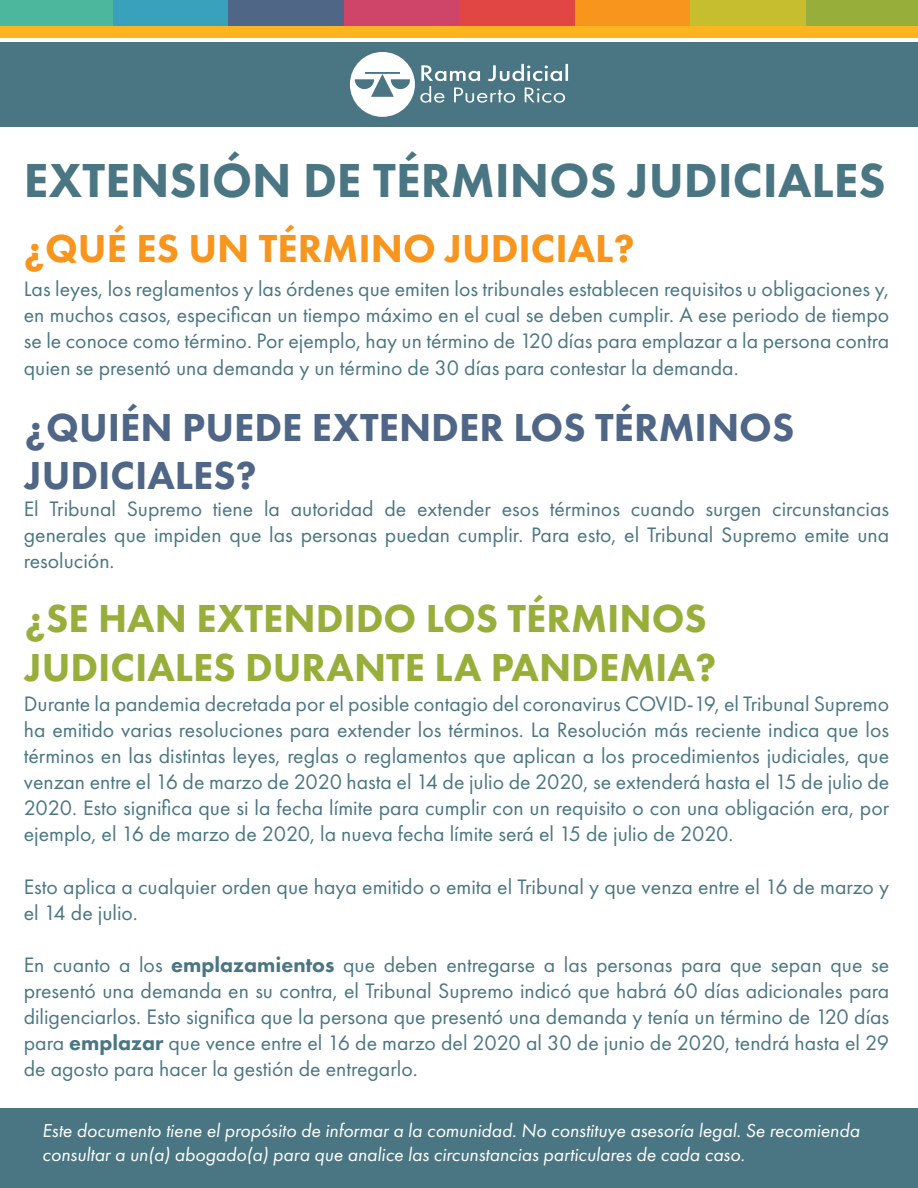
<style>
.page{position:relative;width:918px;height:1188px;background:#fff}
.page>*{position:absolute;margin:0;border:0;box-sizing:border-box;transform-origin:0 0}
.t1{font:800 49.5px "Futura PT";color:#4a7683}
.t2{font:800 40.5px/48.6px "Futura PT";color:#98ae3a}
.t3{font:800 40.5px/48.6px "Futura PT";color:#4f6686}
.t4{font:800 40.5px "Futura PT";color:#f7951d}
.t5{font:21.75px/26.1px "Futura PT";color:#4a7683;text-align:justify}
.t6{font:italic 19.5px/23.4px "Futura PT";color:#fff}
.s1{font-weight:800}
</style>
<div class="page">
<div style="left:0;top:1108px;width:918px;height:80px;background:#4a7683"></div>
<div style="left:806px;top:0;width:112px;height:29px;background:#98ae3a"></div>
<div style="left:690px;top:0;width:116px;height:29px;background:#c6be2e"></div>
<div style="left:575px;top:0;width:115px;height:29px;background:#f7951d"></div>
<div style="left:459px;top:0;width:116px;height:30px;background:#e14645"></div>
<div style="left:343px;top:0;width:116px;height:29px;background:#cf4569"></div>
<div style="left:228px;top:0;width:115px;height:29px;background:#4f6686"></div>
<div style="left:112px;top:0;width:116px;height:29px;background:#39a1bb"></div>
<div style="left:0;top:0;width:112px;height:29px;background:#4cb79d"></div>
<div style="left:0;top:26px;width:918px;height:11px;background:#fcb420"></div>
<div style="left:0;top:42px;width:918px;height:85px;background:#4a7683"></div>
<svg style="left:350px;top:52px;width:218px;height:65px"></svg>
<h1 class="t1" style="left:24px;top:149px;width:864px">EXTENSIÓN DE TÉRMINOS JUDICIALES</h1>
<h2 class="t4" style="left:24px;top:224px;width:612px">¿QUÉ ES UN TÉRMINO JUDICIAL?</h2>
<p class="t5" style="left:24px;top:276px;width:867px">Las leyes, los reglamentos y las órdenes que emiten los tribunales establecen requisitos u obligaciones y, en muchos casos, especifican un tiempo máximo en el cual se deben cumplir. A ese periodo de tiempo se le conoce como término. Por ejemplo, hay un término de 120 días para emplazar a la persona contra quien se presentó una demanda y un término de 30 días para contestar la demanda.</p>
<h2 class="t3" style="left:25px;top:402px;width:771px">¿QUIÉN PUEDE EXTENDER LOS TÉRMINOS<br>JUDICIALES?</h2>
<p class="t5" style="left:24px;top:495px;width:867px">El Tribunal Supremo tiene la autoridad de extender esos términos cuando surgen circunstancias generales que impiden que las personas puedan cumplir. Para esto, el Tribunal Supremo emite una resolución.</p>
<h2 class="t2" style="left:25px;top:594px;width:693px">¿SE HAN EXTENDIDO LOS TÉRMINOS<br>JUDICIALES DURANTE LA PANDEMIA?</h2>
<p class="t5" style="left:24px;top:690px;width:867px">Durante la pandemia decretada por el posible contagio del coronavirus COVID-19, el Tribunal Supremo ha emitido varias resoluciones para extender los términos. La Resolución más reciente indica que los términos en las distintas leyes, reglas o reglamentos que aplican a los procedimientos judiciales, que venzan entre el 16 de marzo de 2020 hasta el 14 de julio de 2020, se extenderá hasta el 15 de julio de 2020. Esto significa que si la fecha límite para cumplir con un requisito o con una obligación era, por ejemplo, el 16 de marzo de 2020, la nueva fecha límite será el 15 de julio de 2020.</p>
<p class="t5" style="left:24px;top:873px;width:867px">Esto aplica a cualquier orden que haya emitido o emita el Tribunal y que venza entre el 16 de marzo y el 14 de julio.</p>
<p class="t5" style="left:24px;top:951px;width:867px">En cuanto a los <span class="s1">emplazamientos</span> que deben entregarse a las personas para que sepan que se presentó una demanda en su contra, el Tribunal Supremo indicó que habrá 60 días adicionales para diligenciarlos. Esto significa que la persona que presentó una demanda y tenía un término de 120 días para <span class="s1">emplazar</span> que vence entre el 16 de marzo del 2020 al 30 de junio de 2020, tendrá hasta el 29 de agosto para hacer la gestión de entregarlo.</p>
<p class="t6" style="left:42px;top:1119px;width:819px">Este documento tiene el propósito de informar a la comunidad. No constituye asesoría legal. Se recomienda consultar a un(a) abogado(a) para que analice las circunstancias particulares de cada caso.</p>
</div>
